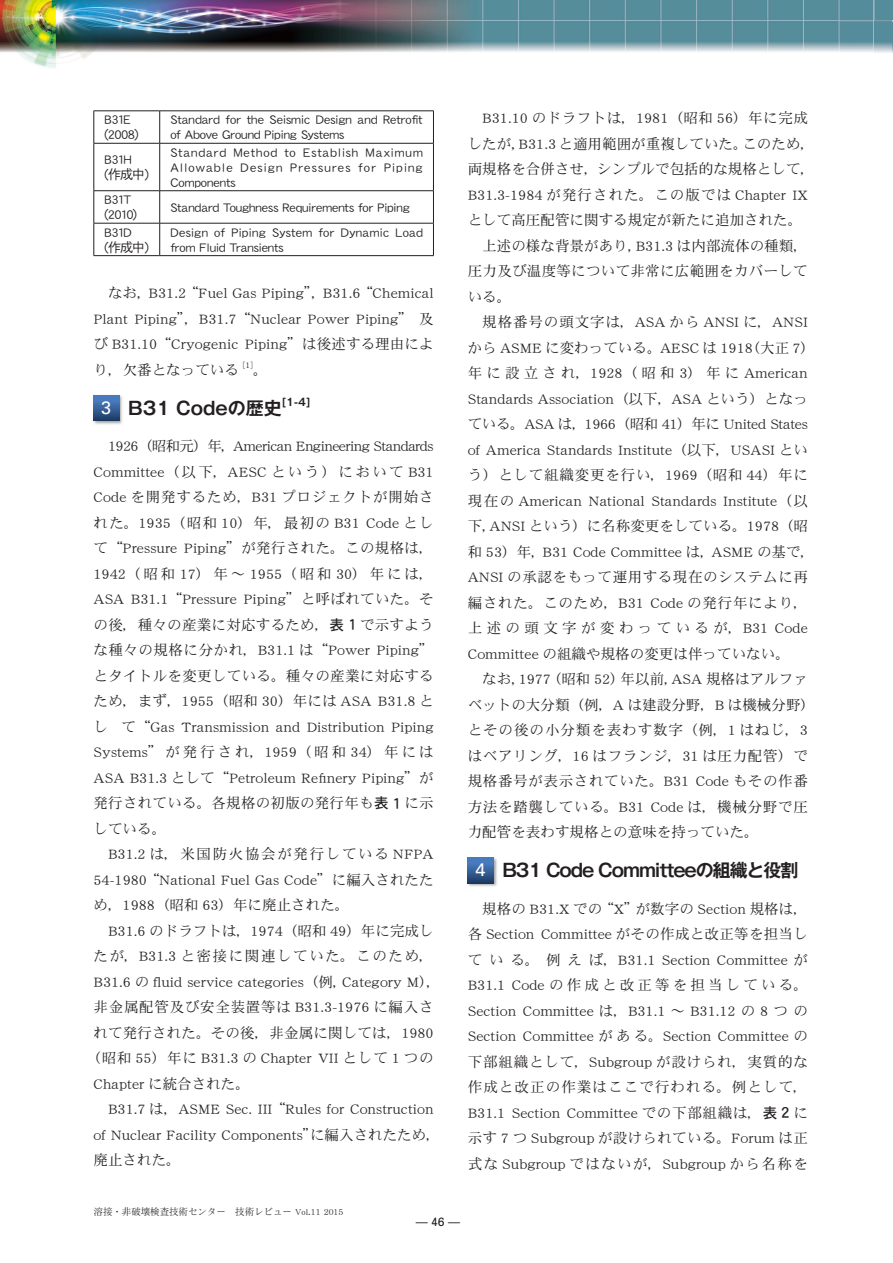
<style>
.page{position:relative;width:893px;height:1263px;background:#fff}
.page>*{position:absolute;margin:0;border:0;box-sizing:border-box;transform-origin:0 0}
.t1{font:700 18px "Gothic MB101 Pro De";letter-spacing:-.06em;color:#231f20}
.t2{font:700 18px "Gothic MB101 Pro De";color:#231f20}
.t3{font:18px "Univers LT Std";color:#fff}
.t4{font:14.55px/25.5px "DFHS Mincho Std W3";color:#231f20;text-align:justify}
.t5{font:14.55px "DFHS Mincho Std W3";letter-spacing:.045em;color:#231f20}
.t6{font:14.55px "DFHS Mincho Std W3";letter-spacing:.035em;color:#231f20}
.t7{font:14.55px "DFHS Mincho Std W3";letter-spacing:.05em;color:#231f20}
.t8{font:14.55px "DFHS Mincho Std W3";letter-spacing:.04em;color:#231f20}
.t9{font:14.55px "DFHS Mincho Std W3";letter-spacing:.06em;color:#231f20}
.t10{font:14.55px "DFHS Mincho Std W3";letter-spacing:-.025em;color:#231f20}
.t11{font:14.55px "DFHS Mincho Std W3";letter-spacing:.11em;color:#231f20}
.t12{font:14.55px "DFHS Mincho Std W3";letter-spacing:.3em;color:#231f20}
.t13{font:13.2px/15px "DFHS Gothic Std W3";letter-spacing:-.005em;color:#231f20}
.t14{font:13.2px/15px "DFHS Gothic Std W3";letter-spacing:-.04em;color:#231f20}
.t15{font:12px "Univers";color:#231f20}
.t16{font:700 10.5px "Gothic MB101 Pro De";color:#231f20}
.t17{font:9.45px "DF Mincho P Std W3";color:#231f20}
.t18{font:8.55px "DFHS Mincho Std W3";color:#231f20}
.s1{font-family:"DFHS Gothic Std W5"}
.s2{font-family:"DFHS Gothic Std W5";font-size:16.8px}
.s3{font-family:"Univers LT Std";font-weight:400;color:#fff}
</style>
<div class="page">
<img style="left:0;top:0;width:873px;height:68px">
<img style="left:873px;top:21px;width:1px;height:31px">
<img style="left:874px;top:0;width:18px;height:53px">
<svg style="left:873px;top:0;width:1px;height:21px"></svg>
<img style="left:892px;top:21px;width:1px;height:32px">
<hr style="left:94px;top:111px;width:66px;height:1px;background:#231f20">
<hr style="left:94px;top:111px;width:1px;height:32px;background:#231f20">
<hr style="left:160px;top:111px;width:274px;height:1px;background:#231f20">
<hr style="left:159px;top:111px;width:1px;height:32px;background:#231f20">
<hr style="left:433px;top:111px;width:1px;height:32px;background:#231f20">
<hr style="left:94px;top:143px;width:66px;height:1px;background:#231f20">
<hr style="left:94px;top:144px;width:1px;height:46px;background:#231f20">
<hr style="left:160px;top:143px;width:274px;height:1px;background:#231f20">
<hr style="left:159px;top:144px;width:1px;height:46px;background:#231f20">
<hr style="left:433px;top:144px;width:1px;height:46px;background:#231f20">
<hr style="left:94px;top:190px;width:66px;height:1px;background:#231f20">
<hr style="left:94px;top:191px;width:1px;height:32px;background:#231f20">
<hr style="left:160px;top:190px;width:274px;height:1px;background:#231f20">
<hr style="left:159px;top:191px;width:1px;height:32px;background:#231f20">
<hr style="left:433px;top:191px;width:1px;height:32px;background:#231f20">
<hr style="left:94px;top:223px;width:66px;height:1px;background:#231f20">
<hr style="left:94px;top:223px;width:1px;height:32px;background:#231f20">
<hr style="left:160px;top:223px;width:274px;height:1px;background:#231f20">
<hr style="left:159px;top:223px;width:1px;height:32px;background:#231f20">
<hr style="left:433px;top:223px;width:1px;height:32px;background:#231f20">
<hr style="left:94px;top:255px;width:66px;height:1px;background:#231f20">
<hr style="left:160px;top:255px;width:274px;height:1px;background:#231f20">
<img style="left:93px;top:395px;width:29px;height:30px">
<div style="left:94px;top:395px;width:25px;height:26px;background:linear-gradient(to bottom,#5288d1,#203f68)"></div>
<img style="left:467px;top:857px;width:30px;height:30px">
<div style="left:468px;top:857px;width:25px;height:26px;background:linear-gradient(to bottom,#5188d1,#21416b)"></div>
<svg style="left:892px;top:0;width:1px;height:21px"></svg>
<p class="t13" style="left:104px;top:112px;width:36px">B31E (2008)</p>
<p class="t13" style="left:170px;top:112px;width:254px">Standard for the Seismic Design and Retrofit of Above Ground Piping Systems</p>
<p class="t13" style="left:104px;top:152px;width:46px">B31H<br>(作成中)</p>
<p class="t13" style="left:170px;top:144px;width:254px;text-align:justify">Standard Method to Establish Maximum Allowable Design Pressures for Piping Components</p>
<p class="t14" style="left:104px;top:192px;width:34px">B31T (2010)</p>
<p class="t13" style="left:170px;top:199px;width:241px">Standard Toughness Requirements for Piping</p>
<p class="t13" style="left:104px;top:224px;width:46px">B31D<br>(作成中)</p>
<p class="t13" style="left:170px;top:224px;width:254px">Design of Piping System for Dynamic Load from Fluid Transients</p>
<p class="t4" style="left:94px;top:280px;width:342px;text-indent:15px">なお，B31.2 “Fuel Gas Piping”，B31.6 “Chemical Plant Piping”，B31.7 “Nuclear Power Piping” 及び B31.10 “Cryogenic Piping”は後述する理由により，欠番となっている</p>
<p class="t18" style="left:243px;top:360px;width:12px">[1]</p>
<p class="t4" style="left:253px;top:356px;width:16px">。</p>
<p class="t2" style="left:128px;top:393px;width:155px">B31 Codeの歴史</p>
<p class="t16" style="left:282px;top:393px;width:30px">[1-4]</p>
<p class="t3" style="left:101px;top:397px;width:12px">3</p>
<p class="t4" style="left:94px;top:433px;width:342px;text-indent:15px">1926（昭和元）年，American Engineering Standards Committee（以下，AESC という）において B31<br>Code を開発するため，B31 プロジェクトが開始された。1935（昭和 10）年，最初の B31 Code として“Pressure Piping”が発行された。この規格は，1942（昭和 17）年～ 1955（昭和 30）年には，ASA B31.1 “Pressure Piping”と呼ばれていた。その後，種々の産業に対応するため，<span class="s1">表</span> <span class="s2">1</span> で示すような種々の規格に分かれ，B31.1 は“Power Piping”とタイトルを変更している。種々の産業に対応するため，まず，1955（昭和 30）年には ASA B31.8 とし て“Gas Transmission and Distribution Piping Systems” が発行され，1959（昭和 34）年にはASA B31.3 として“Petroleum Refinery Piping”が発行されている。各規格の初版の発行年も<span class="s1">表</span> <span class="s2">1</span> に示している。</p>
<p class="t4" style="left:94px;top:841px;width:342px;text-indent:15px">B31.2 は，米国防火協会が発行している NFPA 54-1980 “National Fuel Gas Code”に編入されたため，1988（昭和 63）年に廃止された。</p>
<p class="t4" style="left:108px;top:917px;width:327px">B31.6 のドラフトは，1974（昭和 49）年に完成し</p>
<p class="t11" style="left:94px;top:948px;width:342px">たが，B31.3 と密接に関連していた。このため，</p>
<p class="t4" style="left:94px;top:968px;width:349px">B31.6 の fluid service categories（例，Category M），</p>
<p class="t5" style="left:94px;top:999px;width:342px">非金属配管及び安全装置等は B31.3-1976 に編入さ</p>
<p class="t4" style="left:94px;top:1019px;width:342px">れて発行された。その後，非金属に関しては，1980</p>
<p class="t4" style="left:86px;top:1045px;width:349px">（昭和 55）年に B31.3 の Chapter VII として 1 つの</p>
<p class="t4" style="left:94px;top:1070px;width:158px">Chapter に統合された。</p>
<p class="t4" style="left:108px;top:1096px;width:327px">B31.7 は，ASME Sec. III “Rules for Construction</p>
<p class="t4" style="left:94px;top:1122px;width:349px">of Nuclear Facility Components”に編入されたため，</p>
<p class="t4" style="left:94px;top:1147px;width:89px">廃止された。</p>
<p class="t6" style="left:482px;top:110px;width:327px">B31.10 のドラフトは，1981（昭和 56）年に完成</p>
<p class="t4" style="left:468px;top:130px;width:349px">したが，B31.3 と適用範囲が重複していた。このため，</p>
<p class="t4" style="left:468px;top:156px;width:349px">両規格を合併させ，シンプルで包括的な規格として，</p>
<p class="t4" style="left:468px;top:181px;width:342px">B31.3-1984 が発行された。この版では Chapter IX</p>
<p class="t4" style="left:468px;top:207px;width:336px">として高圧配管に関する規定が新たに追加された。</p>
<p class="t4" style="left:482px;top:232px;width:327px">上述の様な背景があり，B31.3 は内部流体の種類，</p>
<p class="t4" style="left:468px;top:258px;width:342px">圧力及び温度等について非常に広範囲をカバーして</p>
<p class="t4" style="left:468px;top:283px;width:45px">いる。</p>
<p class="t9" style="left:482px;top:314px;width:327px">規格番号の頭文字は，ASA から ANSI に，ANSI</p>
<p class="t4" style="left:468px;top:334px;width:349px">から ASME に変わっている。AESC は 1918（大正 7）</p>
<p class="t4" style="left:468px;top:360px;width:342px">年に設立され，1928（昭和 3）年に American</p>
<p class="t4" style="left:468px;top:386px;width:342px">Standards Association（以下，ASA という）となっ</p>
<p class="t10" style="left:468px;top:416px;width:342px">ている。ASA は，1966（昭和 41）年に United States</p>
<p class="t4" style="left:468px;top:437px;width:342px">of America Standards Institute（以下，USASI とい</p>
<p class="t7" style="left:468px;top:467px;width:342px">う）として組織変更を行い，1969（昭和 44）年に</p>
<p class="t4" style="left:468px;top:488px;width:342px">現在の American National Standards Institute（以</p>
<p class="t4" style="left:468px;top:513px;width:342px">下，ANSI という）に名称変更をしている。1978（昭</p>
<p class="t4" style="left:468px;top:539px;width:349px">和 53）年，B31 Code Committee は，ASME の基で，</p>
<p class="t6" style="left:468px;top:569px;width:342px">ANSI の承認をもって運用する現在のシステムに再</p>
<p class="t7" style="left:468px;top:595px;width:342px">編された。このため，B31 Code の発行年により，</p>
<p class="t12" style="left:468px;top:620px;width:342px">上述の頭文字が変わっているが，B31 Code</p>
<p class="t4" style="left:468px;top:641px;width:324px">Committee の組織や規格の変更は伴っていない。</p>
<p class="t4" style="left:482px;top:666px;width:327px">なお，1977（昭和 52）年以前，ASA 規格はアルファ</p>
<p class="t4" style="left:468px;top:692px;width:349px">ベットの大分類（例，A は建設分野，B は機械分野）</p>
<p class="t9" style="left:468px;top:722px;width:342px">とその後の小分類を表わす数字（例，1 はねじ，3</p>
<p class="t8" style="left:468px;top:748px;width:342px">はベアリング，16 はフランジ，31 は圧力配管）で</p>
<p class="t8" style="left:468px;top:773px;width:342px">規格番号が表示されていた。B31 Code もその作番</p>
<p class="t5" style="left:468px;top:799px;width:342px">方法を踏襲している。B31 Code は，機械分野で圧</p>
<p class="t4" style="left:468px;top:819px;width:293px">力配管を表わす規格との意味を持っていた。</p>
<p class="t1" style="left:475px;top:855px;width:324px"><span class="s3">4</span> B31 Code Committeeの組織と役割</p>
<p class="t4" style="left:468px;top:895px;width:342px;text-indent:15px">規格の B31.X での“X”が数字の Section 規格は，各 Section Committee がその作成と改正等を担当している。例えば，B31.1 Section Committee がB31.1 Codeの作成と改正等を担当している。Section Committee は，B31.1 ～ B31.12 の 8 つのSection Committee がある。Section Committee の下部組織として，Subgroup が設けられ，実質的な作成と改正の作業はここで行われる。例として，B31.1 Section Committee での下部組織は，<span class="s1">表</span> <span class="s2">2</span> に示す 7 つ Subgroup が設けられている。Forum は正式な Subgroup ではないが，Subgroup から名称を</p>
<p class="t17" style="left:94px;top:1207px;width:251px">溶接・非破壊検査技術センター　技術レビュー Vol.11 2015</p>
<p class="t15" style="left:416px;top:1214px;width:46px">— 46 —</p>
</div>
